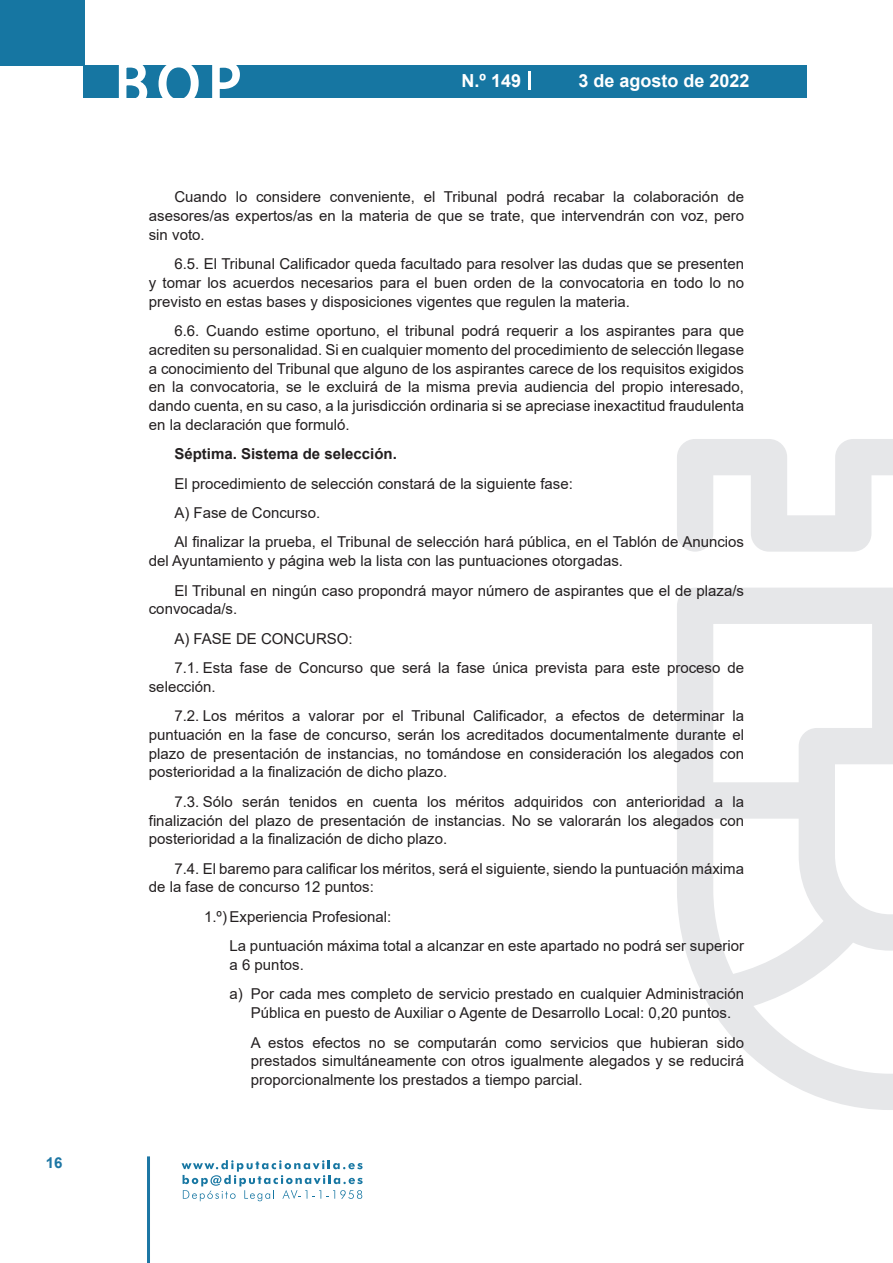
<style>
.page{position:relative;width:893px;height:1263px;background:#fff}
.page>*{position:absolute;margin:0;border:0;box-sizing:border-box;transform-origin:0 0}
.t1{font:500 61.5px "Avant Garde";color:#fff}
.t2{font:700 18px "Arial";color:#fff}
.t3{font:15px/18.8px "Arial";color:#231f20}
.t4{font:700 15px "Arial";color:#231f20}
.t5{font:700 15px "Arial";color:#1d76a4}
</style>
<div class="page">
<div style="left:0;top:0;width:85px;height:65px;background:#1676a2"></div>
<div style="left:84px;top:65px;width:723px;height:33px;background:#1676a2"></div>
<svg style="left:118px;top:65px;width:30px;height:33px"></svg>
<svg style="left:158px;top:65px;width:41px;height:33px"></svg>
<svg style="left:212px;top:65px;width:28px;height:33px"></svg>
<svg style="left:182px;top:1160px;width:181px;height:41px"></svg>
<hr style="left:147px;top:1156px;width:3px;height:107px;background:#1d76a4">
<svg style="left:529px;top:71px;width:2px;height:19px"></svg>
<svg style="left:677px;top:439px;width:216px;height:671px"></svg>
<p class="t5" style="left:46px;top:1152px;width:18px">16</p>
<h1 class="t1" style="left:115px;top:46px;width:128px">BOP</h1>
<p class="t2" style="left:462px;top:68px;width:61px">N.º 149</p>
<p class="t2" style="left:578px;top:68px;width:173px">3 de agosto de 2022</p>
<p class="t3" style="left:149px;top:188px;width:597px;text-align:justify;text-indent:26px">Cuando lo considere conveniente, el Tribunal podrá recabar la colaboración de asesores/as expertos/as en la materia de que se trate, que intervendrán con voz, pero sin voto.</p>
<p class="t3" style="left:149px;top:254px;width:597px;text-align:justify;text-indent:26px">6.5. El Tribunal Calificador queda facultado para resolver las dudas que se presenten y tomar los acuerdos necesarios para el buen orden de la convocatoria en todo lo no previsto en estas bases y disposiciones vigentes que regulen la materia.</p>
<p class="t3" style="left:149px;top:321px;width:597px;text-align:justify;text-indent:26px">6.6. Cuando estime oportuno, el tribunal podrá requerir a los aspirantes para que acrediten su personalidad. Si en cualquier momento del procedimiento de selección llegase a conocimiento del Tribunal que alguno de los aspirantes carece de los requisitos exigidos en la convocatoria, se le excluirá de la misma previa audiencia del propio interesado, dando cuenta, en su caso, a la jurisdicción ordinaria si se apreciase inexactitud fraudulenta en la declaración que formuló.</p>
<p class="t4" style="left:174px;top:443px;width:224px">Séptima. Sistema de selección.</p>
<p class="t3" style="left:174px;top:468px;width:571px;line-height:29.4px">El procedimiento de selección constará de la siguiente fase:<br>A) Fase de Concurso.<br>Al finalizar la prueba, el Tribunal de selección hará pública, en el Tablón de Anuncios</p>
<p class="t3" style="left:174px;top:546px;width:571px;line-height:29.4px;text-indent:-26px">del Ayuntamiento y página web la lista con las puntuaciones otorgadas.<br>El Tribunal en ningún caso propondrá mayor número de aspirantes que el de plaza/s</p>
<p class="t3" style="left:174px;top:594px;width:571px;line-height:29.4px;text-indent:-26px">convocada/s.<br>A) FASE DE CONCURSO:<br>7.1. Esta fase de Concurso que será la fase única prevista para este proceso de</p>
<p class="t3" style="left:174px;top:672px;width:571px;line-height:29.4px;text-indent:-26px">selección.<br>7.2. Los méritos a valorar por el Tribunal Calificador, a efectos de determinar la</p>
<p class="t3" style="left:149px;top:725px;width:597px;text-align:justify">puntuación en la fase de concurso, serán los acreditados documentalmente durante el plazo de presentación de instancias, no tomándose en consideración los alegados con posterioridad a la finalización de dicho plazo.</p>
<p class="t3" style="left:149px;top:792px;width:597px;text-align:justify;text-indent:26px">7.3. Sólo serán tenidos en cuenta los méritos adquiridos con anterioridad a la finalización del plazo de presentación de instancias. No se valorarán los alegados con posterioridad a la finalización de dicho plazo.</p>
<p class="t3" style="left:149px;top:859px;width:597px;text-indent:26px">7.4. El baremo para calificar los méritos, será el siguiente, siendo la puntuación máxima de la fase de concurso 12 puntos:</p>
<p class="t3" style="left:230px;top:902px;width:516px;line-height:29.4px;text-indent:-26px">1.º) Experiencia Profesional:<br>La puntuación máxima total a alcanzar en este apartado no podrá ser superior</p>
<p class="t3" style="left:230px;top:950px;width:516px;line-height:29.4px">a 6 puntos.<br>a) Por cada mes completo de servicio prestado en cualquier Administración</p>
<p class="t3" style="left:251px;top:998px;width:495px;line-height:29.4px">Pública en puesto de Auxiliar o Agente de Desarrollo Local: 0,20 puntos.<br>A estos efectos no se computarán como servicios que hubieran sido</p>
<p class="t3" style="left:251px;top:1051px;width:495px">prestados simultáneamente con otros igualmente alegados y se reducirá proporcionalmente los prestados a tiempo parcial.</p>
</div>
